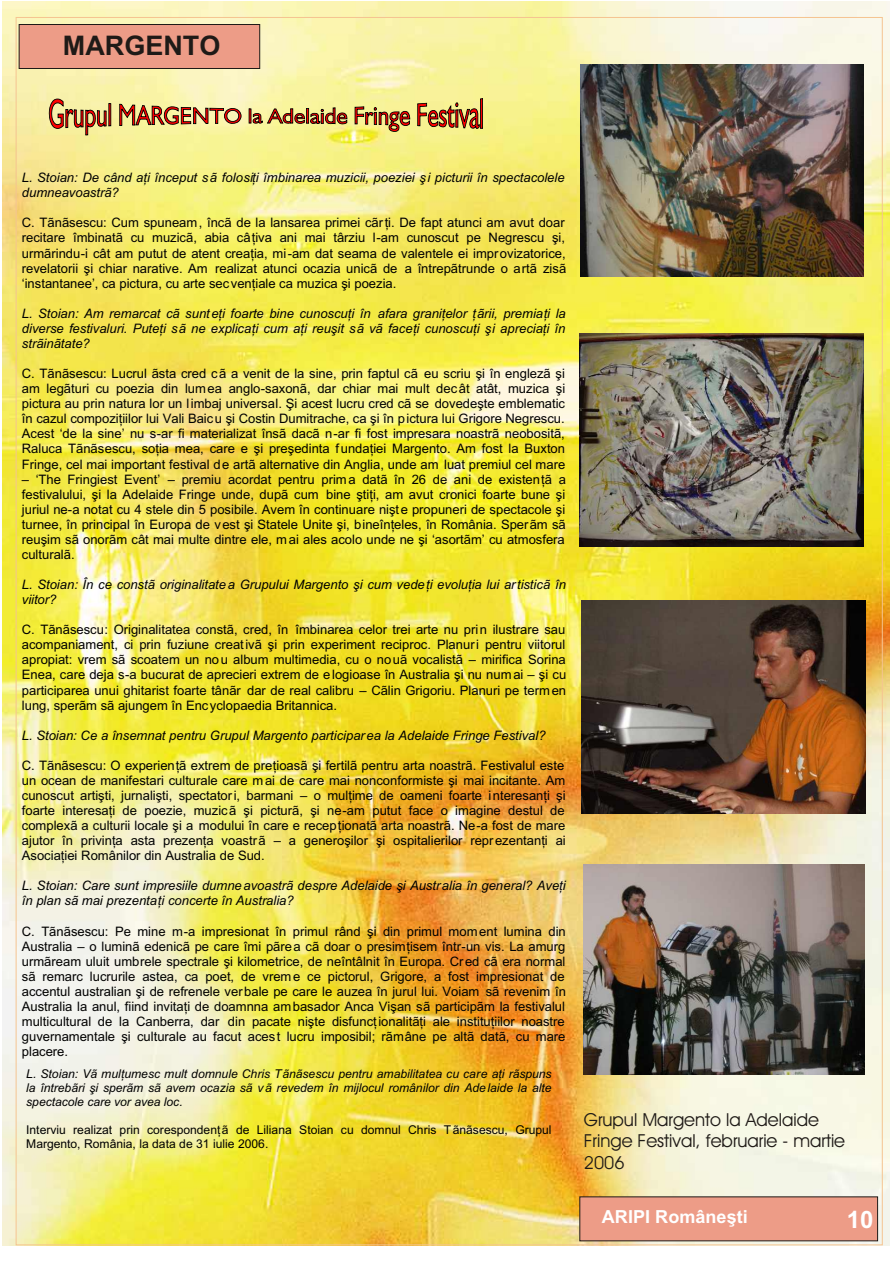
<style>
.page{position:relative;width:894px;height:1263px;background:#fff}
.page>*{position:absolute;margin:0;border:0;box-sizing:border-box;transform-origin:0 0}
.t1{font:700 27px "Arial";color:#1f1a17}
.t2{font:700 24px "Arial";color:#fff}
.t3{font:18px/21.6px "Avant Garde Bk BT";color:#1f1a17}
.t4{font:700 18px "Arial";letter-spacing:.005em;color:#fff}
.t5{font:13.05px/15px "Arial";color:#000;text-align:justify}
.t6{font:italic 13.05px/15.1px "Arial";color:#000}
.t7{font:italic 12.15px/14px "Arial";color:#000;text-align:justify}
.t8{font:12.15px/14px "Arial";color:#000}
</style>
<div class="page">
<img style="left:2px;top:2px;width:888px;height:1244px">
<div style="left:19px;top:24px;width:241px;height:45px;background:#ed9c87;border:1px solid #1f1a17"></div>
<div style="left:580px;top:1197px;width:298px;height:44px;background:#ed9c87"></div>
<img style="left:580px;top:64px;width:284px;height:213px">
<img style="left:579px;top:333px;width:284px;height:213px">
<img style="left:582px;top:601px;width:283px;height:212px">
<img style="left:584px;top:864px;width:281px;height:211px">
<svg style="left:49px;top:99px;width:63px;height:36px;background:#cba26e"></svg>
<svg style="left:119px;top:104px;width:123px;height:22px;background:#c19367"></svg>
<svg style="left:249px;top:107px;width:98px;height:17px;background:#b28958"></svg>
<svg style="left:355px;top:106px;width:55px;height:26px"></svg>
<svg style="left:417px;top:98px;width:67px;height:31px;background:#c19258"></svg>
<h1 class="t1" style="left:63px;top:36px;width:159px">MARGENTO</h1>
<p class="t6" style="left:22px;top:171px;width:544px">L. Stoian: De când aþi început sã folosiþi îmbinarea muzicii, poeziei ºi picturii în spectacolele dumneavoastrã?</p>
<p class="t5" style="left:22px;top:216px;width:546px;text-align:left">C. Tãnãsescu: Cum spuneam, încã de la lansarea primei cãrþi. De fapt atunci am avut doar recitare îmbinatã cu muzicã, abia câþiva ani mai târziu l-am cunoscut pe Negrescu ºi, urmãrindu-i cât am putut de atent creaþia, mi-am dat seama de valentele ei improvizatorice, revelatorii þi chiar narative. Am realizat atunci ocazia unicã de a întrepãtrunde o artã zisã ‘instantanee’, ca pictura, cu arte secvenþiale ca muzica ºi poezia.</p>
<p class="t6" style="left:22px;top:307px;width:545px;text-align:justify">L. Stoian: Am remarcat cã sunteþi foarte bine cunoscuþi în afara graniþelor þãrii, premiaþi la diverse festivaluri. Puteþi sã ne explicaþi cum aþi reuºit sã vã faceþi cunoscuþi ºi apreciaþi în strãinãtate?</p>
<p class="t5" style="left:22px;top:367px;width:545px">C. Tãnãsescu: Lucrul ãsta cred cã a venit de la sine, prin faptul cã eu scriu þi în englezã þi am legãturi cu poezia din lumea anglo-saxonã, dar chiar mai mult decât atât, muzica þi pictura au prin natura lor un l imbaj universal. Þi acest lucru cred cã se dovedeþte emblematic în cazul compoziþiilor lui Vali Baicu ºi Costin Dumitrache, ca ºi în pictura lui Grigore Negrescu.<br>Acest ‘de la sine’ nu s-ar fi materializat însã dacã n-ar fi fost impresara noastrã neobositã, Raluca Tãnãsescu, soþia mea, care e ºi preºedinta fundaþiei Margento. Am fost la Buxton Fringe, cel mai important festival de artã alternative din Anglia, unde am luat premiul cel mare</p>
<p class="t5" style="left:22px;top:473px;width:546px">– ‘The Fringiest Event’ – premiu acordat pentru prima datã în 26 de ani de existenþã a festivalului, þi la Adelaide Fringe unde, dupã cum bine þtiþi, am avut cronici foarte bune ºi juriul ne-a notat cu 4 stele din 5 posibile. Avem în continuare niºte propuneri de spectacole ºi turnee, în principal în Europa de vest ºi Statele Unite ºi, bineînþeles, în România. Sperãm sã reuþim sã onorãm cât mai multe dintre ele, mai ales acolo unde ne þi ‘asortãm’ cu atmosfera culturalã.</p>
<p class="t6" style="left:22px;top:578px;width:546px">L. Stoian: În ce constã originalitatea Grupului Margento þi cum vedeþi evoluþia lui artisticã în viitor?</p>
<p class="t5" style="left:22px;top:623px;width:546px">C. Tãnãsescu: Originalitatea constã, cred, în îmbinarea celor trei arte nu prin ilustrare sau acompaniament, ci prin fuziune creativã þi prin experiment reciproc. Planuri pentru viitorul apropiat: vrem sã scoatem un nou album multimedia, cu o nouã vocalistã – mirifica Sorina Enea, care deja s-a bucurat de aprecieri extrem de elogioase în Australia ºi nu numai – ºi cu participarea unui ghitarist foarte tânãr dar de real calibru – Cãlin Grigoriu. Planuri pe termen lung, sperãm sã ajungem în Encyclopaedia Britannica.</p>
<p class="t6" style="left:22px;top:729px;width:525px">L. Stoian: Ce a însemnat pentru Grupul Margento participarea la Adelaide Fringe Festival?</p>
<p class="t5" style="left:22px;top:759px;width:545px">C. Tãnãsescu: O experienþã extrem de preþioasã þi fertilã pentru arta noastrã. Festivalul este un ocean de manifestari culturale care mai de care mai nonconformiste ºi mai incitante. Am cunoscut artiºti, jurnaliºti, spectatori, barmani – o mulþime de oameni foarte interesanþi ºi foarte interesaþi de poezie, muzicã þi picturã, þi ne-am putut face o imagine destul de complexã a culturii locale þi a modului în care e recepþionatã arta noastrã. Ne-a fost de mare ajutor în privinþa asta prezenþa voastrã – a generoºilor ºi ospitalierilor reprezentanþi ai Asociaþiei Românilor din Australia de Sud.</p>
<p class="t6" style="left:22px;top:879px;width:545px">L. Stoian: Care sunt impresiile dumneavoastrã despre Adelaide þi Australia în general? Aveþi în plan sã mai prezentaþi concerte în Australia?</p>
<p class="t5" style="left:22px;top:925px;width:546px">C. Tãnãsescu: Pe mine m-a impresionat în primul rând ºi din primul moment lumina din Australia – o luminã edenicã pe care îmi pãrea cã doar o presimþisem într-un vis. La amurg urmãream uluit umbrele spectrale þi kilometrice, de neîntâlnit în Europa. Cred cã era normal sã remarc lucrurile astea, ca poet, de vreme ce pictorul, Grigore, a fost impresionat de accentul australian þi de refrenele verbale pe care le auzea în jurul lui. Voiam sã revenim în Australia la anul, fiind invitaþi de doamnna ambasador Anca Viºan sã participãm la festivalul multicultural de la Canberra, dar din pacate niºte disfuncþionalitãþi ale instituþiilor noastre guvernamentale þi culturale au facut acest lucru imposibil; rãmâne pe altã datã, cu mare placere.</p>
<p class="t7" style="left:26px;top:1068px;width:527px">L. Stoian: Vã mulþumesc mult domnule Chris Tãnãsescu pentru amabilitatea cu care aþi rãspuns la întrebãri þi sperãm sã avem ocazia sã vã revedem în mijlocul românilor din Adelaide la alte spectacole care vor avea loc.</p>
<p class="t8" style="left:26px;top:1124px;width:527px">Interviu realizat prin corespondenþã de Liliana Stoian cu domnul Chris Tãnãsescu, Grupul<br>Margento, România, la data de 31 iulie 2006.</p>
<h3 class="t3" style="left:584px;top:1110px;width:263px">Grupul Margento la Adelaide<br>Fringe Festival, februarie - martie<br>2006</h3>
<h3 class="t4" style="left:602px;top:1210px;width:147px">ARIPI Româneºti</h3>
<h2 class="t2" style="left:847px;top:1210px;width:28px">10</h2>
</div>
